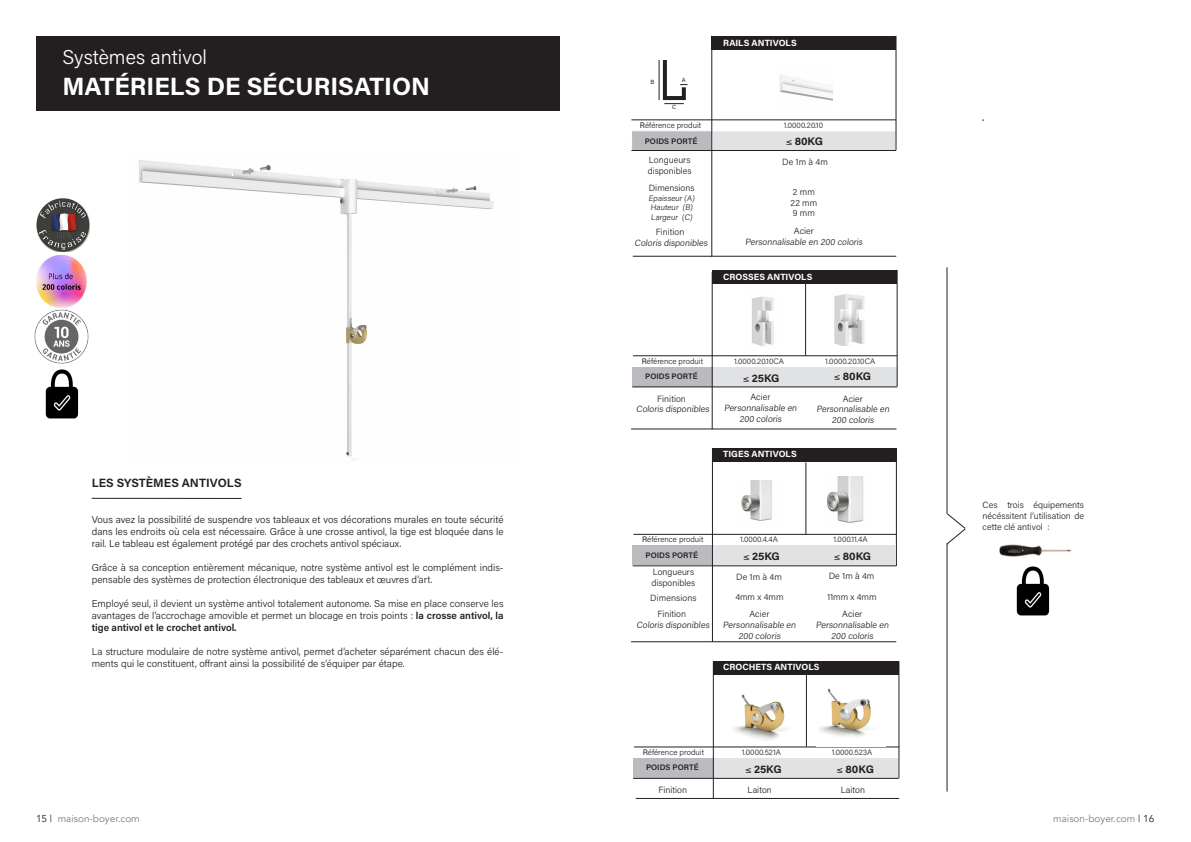
<style>
.page{position:relative;width:1191px;height:842px;background:#fff}
.page>*{position:absolute;margin:0;border:0;box-sizing:border-box;transform-origin:0 0}
.t1{font:25px "Acumin Variable Concept";letter-spacing:.04em;color:#fff}
.t2{font:20px "Acumin Variable Concept";letter-spacing:.01em;color:#fff}
.t3{font:12px "Acumin Variable Concept";letter-spacing:.035em;color:#231f20}
.t4{font:11px "Acumin Variable Concept";letter-spacing:.04em;color:#231f20}
.t5{font:10px/12px "Acumin Variable Concept";letter-spacing:.01em;color:#231f20;text-align:justify}
.t6{font:10px "Avenir";color:#7c7e81}
.t7{font:9px/10.8px "Acumin Variable Concept";letter-spacing:.01em;color:#231f20;text-align:justify}
.t8{font:9px "Acumin Variable Concept";letter-spacing:.04em;color:#fff}
.t9{font:8px "Acumin Variable Concept";letter-spacing:.01em;color:#231f20}
.t10{font:8px "Acumin Variable Concept";letter-spacing:.035em;color:#231f20}
.t11{font:6px "Acumin Variable Concept";color:#231f20}
.s1{color:#231f20}
</style>
<div class="page">
<div style="left:36px;top:36px;width:523px;height:74px;background:#231f20"></div>
<hr style="left:92px;top:498px;width:149px;height:1px;background:#231f20">
<div style="left:711px;top:36px;width:185px;height:13px;background:#231f20"></div>
<div style="left:710px;top:130px;width:186px;height:21px;background:#e1e2e4;border:1px solid #fff"></div>
<hr style="left:633px;top:256px;width:263px;height:1px;background:#231f20">
<div style="left:631px;top:130px;width:82px;height:21px;background:#babbbe;border:1px solid #fff"></div>
<svg style="left:663px;top:60px;width:4px;height:40px"></svg>
<svg style="left:682px;top:87px;width:4px;height:13px"></svg>
<hr style="left:666px;top:96px;width:18px;height:4px;background:#231f20">
<hr style="left:659px;top:60px;width:1px;height:40px;background:#231f20">
<svg style="left:664px;top:103px;width:20px;height:1px"></svg>
<hr style="left:711px;top:36px;width:1px;height:221px;background:#231f20">
<div style="left:712px;top:448px;width:185px;height:14px;background:#231f20"></div>
<hr style="left:633px;top:534px;width:264px;height:1px;background:#231f20">
<hr style="left:631px;top:642px;width:265px;height:1px;background:#231f20">
<div style="left:633px;top:545px;width:79px;height:20px;background:#babbbe"></div>
<hr style="left:805px;top:462px;width:1px;height:72px;background:#231f20">
<div style="left:713px;top:661px;width:185px;height:14px;background:#231f20"></div>
<hr style="left:634px;top:747px;width:265px;height:1px;background:#231f20">
<hr style="left:635px;top:798px;width:264px;height:1px;background:#231f20">
<div style="left:633px;top:758px;width:81px;height:20px;background:#babbbe"></div>
<hr style="left:806px;top:675px;width:1px;height:71px;background:#231f20">
<div style="left:712px;top:270px;width:185px;height:13px;background:#231f20"></div>
<hr style="left:633px;top:356px;width:264px;height:1px;background:#231f20">
<div style="left:711px;top:367px;width:186px;height:20px;background:#e1e2e4"></div>
<hr style="left:631px;top:429px;width:265px;height:1px;background:#231f20">
<div style="left:632px;top:367px;width:81px;height:19px;background:#babbbe"></div>
<hr style="left:712px;top:272px;width:1px;height:157px;background:#231f20">
<hr style="left:946px;top:267px;width:1px;height:247px;background:#231f20">
<svg style="left:946px;top:513px;width:19px;height:32px"></svg>
<hr style="left:947px;top:544px;width:1px;height:247px;background:#231f20">
<img style="left:999px;top:544px;width:73px;height:13px">
<hr style="left:805px;top:283px;width:1px;height:73px;background:#231f20">
<hr style="left:896px;top:461px;width:1px;height:105px;background:#231f20">
<hr style="left:632px;top:566px;width:264px;height:1px;background:#231f20">
<hr style="left:713px;top:661px;width:1px;height:137px;background:#231f20">
<hr style="left:631px;top:120px;width:265px;height:1px;background:#231f20">
<div style="left:712px;top:546px;width:184px;height:19px;background:#e1e2e4"></div>
<div style="left:714px;top:758px;width:184px;height:20px;background:#e1e2e4"></div>
<hr style="left:633px;top:778px;width:265px;height:1px;background:#231f20">
<hr style="left:898px;top:661px;width:1px;height:117px;background:#231f20">
<img style="left:35px;top:310px;width:54px;height:54px">
<img style="left:36px;top:198px;width:53px;height:54px">
<img style="left:45px;top:369px;width:34px;height:50px">
<img style="left:1016px;top:566px;width:34px;height:50px">
<img style="left:733px;top:694px;width:55px;height:46px">
<img style="left:819px;top:688px;width:52px;height:49px">
<hr style="left:712px;top:449px;width:1px;height:193px;background:#231f20">
<img style="left:36px;top:255px;width:51px;height:53px">
<hr style="left:896px;top:36px;width:1px;height:114px;background:#231f20">
<hr style="left:631px;top:150px;width:265px;height:1px;background:#231f20">
<hr style="left:897px;top:270px;width:1px;height:116px;background:#231f20">
<hr style="left:632px;top:387px;width:265px;height:1px;background:#231f20">
<img style="left:752px;top:296px;width:22px;height:50px">
<img style="left:834px;top:294px;width:31px;height:52px">
<img style="left:139px;top:160px;width:355px;height:300px">
<img style="left:741px;top:480px;width:31px;height:41px">
<img style="left:827px;top:476px;width:37px;height:47px">
<img style="left:780px;top:75px;width:52px;height:26px">
<p class="t2" style="left:62px;top:43px;width:146px">Systèmes antivol</p>
<p class="t1" style="left:62px;top:70px;width:369px">MATÉRIELS DE SÉCURISATION</p>
<p class="t3" style="left:92px;top:474px;width:151px">LES SYSTÈMES ANTIVOLS</p>
<p class="t5" style="left:92px;top:513px;width:413px">Vous avez la possibilité de suspendre vos tableaux et vos décorations murales en toute sécurité dans les endroits où cela est nécessaire. Grâce à une crosse antivol, la tige est bloquée dans le rail. Le tableau est également protégé par des crochets antivol spéciaux.</p>
<p class="t5" style="left:92px;top:561px;width:413px">Grâce à sa conception entièrement mécanique, notre système antivol est le complément indis&shy;pensable des systèmes de protection électronique des tableaux et œuvres d’art.</p>
<p class="t5" style="left:92px;top:597px;width:413px">Employé seul, il devient un système antivol totalement autonome. Sa mise en place conserve les avantages de l’accrochage amovible et permet un blocage en trois points : la crosse antivol, la tige antivol et le crochet antivol.</p>
<p class="t5" style="left:92px;top:645px;width:413px">La structure modulaire de notre système antivol, permet d’acheter séparément chacun des élé&shy;ments qui le constituent, offrant ainsi la possibilité de s’équiper par étape.</p>
<p class="t11" style="left:650px;top:78px;width:5px">B</p>
<p class="t11" style="left:682px;top:75px;width:5px">A</p>
<p class="t11" style="left:672px;top:103px;width:6px">C</p>
<p class="t8" style="left:723px;top:36px;width:75px">RAILS ANTIVOLS</p>
<p class="t9" style="left:640px;top:120px;width:63px">Référence produit</p>
<p class="t9" style="left:784px;top:120px;width:41px">1.0000.20.10</p>
<p class="t7" style="left:649px;top:155px;width:43px">Longueurs</p>
<p class="t7" style="left:648px;top:165px;width:45px">disponibles</p>
<p class="t7" style="left:649px;top:182px;width:47px">Dimensions</p>
<p class="t9" style="left:648px;top:193px;width:49px">Epaisseur (A)</p>
<p class="t9" style="left:650px;top:202px;width:45px">Hauteur (B)</p>
<p class="t9" style="left:651px;top:212px;width:44px">Largeur (C)</p>
<p class="t7" style="left:655px;top:226px;width:30px">Finition</p>
<p class="t7" style="left:634px;top:237px;width:76px">Coloris disponibles</p>
<p class="t10" style="left:645px;top:136px;width:54px">POIDS PORTÉ</p>
<p class="t4" style="left:786px;top:134px;width:38px">≤ 80KG</p>
<p class="t7" style="left:782px;top:156px;width:47px">De 1m à 4m</p>
<p class="t7" style="left:793px;top:186px;width:23px">2 mm</p>
<p class="t7" style="left:790px;top:197px;width:28px">22 mm</p>
<p class="t7" style="left:793px;top:207px;width:24px">9 mm</p>
<p class="t7" style="left:794px;top:225px;width:21px">Acier</p>
<p class="t7" style="left:745px;top:236px;width:120px">Personnalisable en 200 coloris</p>
<p class="t8" style="left:723px;top:271px;width:90px">CROSSES ANTIVOLS</p>
<p class="t9" style="left:642px;top:355px;width:63px">Référence produit</p>
<p class="t9" style="left:734px;top:355px;width:51px">1.0000.20.10CA</p>
<p class="t9" style="left:825px;top:355px;width:51px">1.0000.20.10CA</p>
<p class="t10" style="left:645px;top:371px;width:54px">POIDS PORTÉ</p>
<p class="t4" style="left:743px;top:370px;width:37px">≤ 25KG</p>
<p class="t4" style="left:834px;top:369px;width:38px">≤ 80KG</p>
<p class="t7" style="left:657px;top:393px;width:30px">Finition</p>
<p class="t7" style="left:636px;top:403px;width:76px">Coloris disponibles</p>
<p class="t7" style="left:750px;top:391px;width:21px">Acier</p>
<p class="t7" style="left:724px;top:402px;width:76px">Personnalisable en</p>
<p class="t7" style="left:739px;top:413px;width:45px">200 coloris</p>
<p class="t7" style="left:843px;top:393px;width:21px">Acier</p>
<p class="t7" style="left:816px;top:403px;width:76px">Personnalisable en</p>
<p class="t7" style="left:831px;top:414px;width:45px">200 coloris</p>
<p class="t8" style="left:723px;top:448px;width:75px">TIGES ANTIVOLS</p>
<p class="t9" style="left:642px;top:534px;width:63px">Référence produit</p>
<p class="t7" style="left:652px;top:567px;width:43px">Longueurs</p>
<p class="t7" style="left:651px;top:577px;width:45px">disponibles</p>
<p class="t7" style="left:657px;top:608px;width:30px">Finition</p>
<p class="t7" style="left:636px;top:619px;width:76px">Coloris disponibles</p>
<p class="t10" style="left:645px;top:549px;width:54px">POIDS PORTÉ</p>
<p class="t7" style="left:650px;top:592px;width:48px">Dimensions</p>
<p class="t9" style="left:740px;top:534px;width:39px">1.0000.4.4A</p>
<p class="t9" style="left:833px;top:534px;width:35px">1.000.11.4A</p>
<p class="t4" style="left:743px;top:548px;width:37px">≤ 25KG</p>
<p class="t4" style="left:834px;top:549px;width:38px">≤ 80KG</p>
<p class="t7" style="left:829px;top:570px;width:47px">De 1m à 4m</p>
<p class="t7" style="left:842px;top:608px;width:21px">Acier</p>
<p class="t7" style="left:815px;top:619px;width:76px">Personnalisable en</p>
<p class="t7" style="left:831px;top:630px;width:45px">200 coloris</p>
<p class="t8" style="left:723px;top:661px;width:97px">CROCHETS ANTIVOLS</p>
<p class="t7" style="left:736px;top:571px;width:47px">De 1m à 4m</p>
<p class="t7" style="left:735px;top:591px;width:50px">4mm x 4mm</p>
<p class="t7" style="left:827px;top:591px;width:51px">11mm x 4mm</p>
<p class="t7" style="left:749px;top:608px;width:21px">Acier</p>
<p class="t7" style="left:723px;top:619px;width:76px">Personnalisable en</p>
<p class="t7" style="left:738px;top:630px;width:45px">200 coloris</p>
<p class="t9" style="left:642px;top:746px;width:63px">Référence produit</p>
<p class="t7" style="left:658px;top:784px;width:30px">Finition</p>
<p class="t10" style="left:646px;top:762px;width:54px">POIDS PORTÉ</p>
<p class="t9" style="left:742px;top:746px;width:41px">1.0000.521A</p>
<p class="t9" style="left:831px;top:746px;width:42px">1.0000.523A</p>
<p class="t4" style="left:745px;top:761px;width:37px">≤ 25KG</p>
<p class="t4" style="left:837px;top:762px;width:38px">≤ 80KG</p>
<p class="t7" style="left:747px;top:784px;width:26px">Laiton</p>
<p class="t7" style="left:840px;top:784px;width:26px">Laiton</p>
<p class="t7" style="left:982px;top:499px;width:103px">Ces trois équipements nécéssitent l’utilisation de cette clé antivol :</p>
<p class="t6" style="left:36px;top:813px;width:105px"><span class="s1">15 |</span> maison-boyer.com</p>
<p class="t6" style="left:1053px;top:813px;width:102px">maison-boyer.com <span class="s1">| 16</span></p>
</div>
